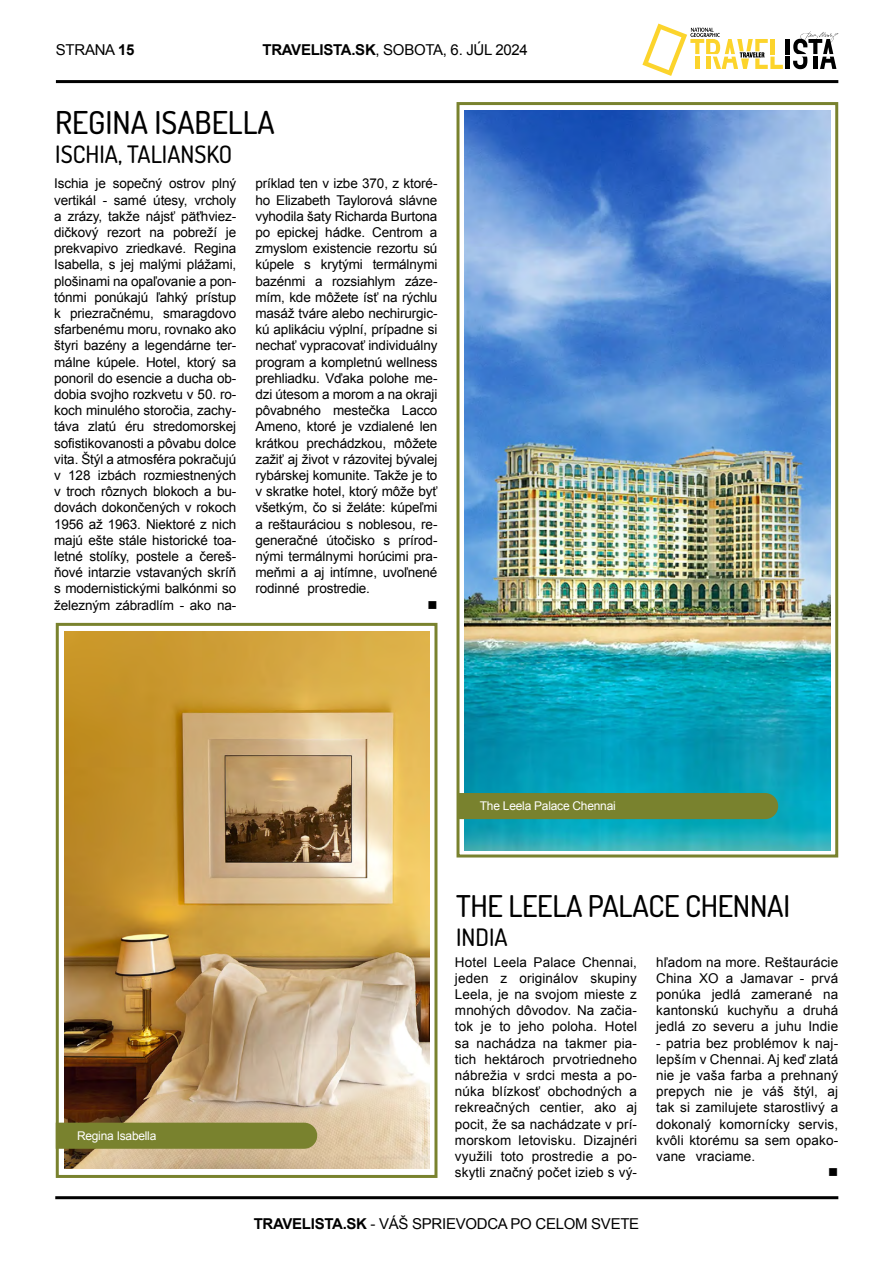
<style>
.page{position:relative;width:893px;height:1263px;background:#fff}
.page>*{position:absolute;margin:0;border:0;box-sizing:border-box;transform-origin:0 0}
.t1{font:500 31.5px "Dosis";color:#000}
.t2{font:500 30px "Dosis";letter-spacing:-.01em;color:#000}
.t3{font:500 24px "Dosis";color:#000}
.t4{font:15px "Arial";letter-spacing:-.02em;color:#000}
.t5{font:13.5px/16.2px "Arial";letter-spacing:.01em;color:#000;text-align:justify}
.t6{font:13.5px "Wingdings";color:#000}
.t7{font:12px "Arial";letter-spacing:-.02em;color:#fff}
.s1{font-weight:700}
</style>
<div class="page">
<svg style="left:55px;top:622px;width:383px;height:556px"></svg>
<img style="left:64px;top:631px;width:365px;height:537px">
<svg style="left:456px;top:102px;width:383px;height:756px"></svg>
<img style="left:465px;top:111px;width:365px;height:739px">
<div style="left:56px;top:1123px;width:261px;height:26px;background:#79822e"></div>
<div style="left:459px;top:793px;width:319px;height:26px;background:#79822e"></div>
<hr style="left:786px;top:39px;width:4px;height:15px;background:#000">
<hr style="left:786px;top:57px;width:4px;height:12px;background:#000">
<svg style="left:642px;top:24px;width:141px;height:52px"></svg>
<svg style="left:793px;top:31px;width:46px;height:38px"></svg>
<hr style="left:56px;top:80px;width:782px;height:3px;background:#000">
<hr style="left:55px;top:1196px;width:783px;height:3px;background:#000">
<p class="t4" style="left:56px;top:40px;width:80px">STRANA <span class="s1">15</span></p>
<p class="t4" style="left:262px;top:40px;width:267px"><span class="s1">TRAVELISTA.SK</span>, SOBOTA, 6. JÚL 2024</p>
<p class="t1" style="left:55px;top:100px;width:221px">REGINA ISABELLA</p>
<p class="t3" style="left:55px;top:137px;width:179px">ISCHIA, TALIANSKO</p>
<p class="t5" style="left:54px;top:176px;width:184px">Ischia je sopečný ostrov plný vertikál - samé útesy, vrcholy a zrázy, takže nájsť päťhviez&shy;dičkový rezort na pobreží je prekvapivo zriedkavé. Regina Isabella, s jej malými plážami, plošinami na opaľovanie a pon&shy;tónmi ponúkajú ľahký prístup k priezračnému, smaragdovo sfarbenému moru, rovnako ako štyri bazény a legendárne ter&shy;málne kúpele. Hotel, ktorý sa ponoril do esencie a ducha ob&shy;dobia svojho rozkvetu v 50. ro&shy;koch minulého storočia, zachy&shy;táva zlatú éru stredomorskej sofistikovanosti a pôvabu dolce vita. Štýl a atmosféra pokračujú v 128 izbách rozmiestnených v troch rôznych blokoch a bu&shy;dovách dokončených v rokoch 1956 až 1963. Niektoré z nich majú ešte stále historické toa&shy;letné stolíky, postele a čereš&shy;ňové intarzie vstavaných skríň s modernistickými balkónmi so železným zábradlím - ako na-</p>
<p class="t5" style="left:255px;top:176px;width:184px">príklad ten v izbe 370, z ktoré&shy;ho Elizabeth Taylorová slávne vyhodila šaty Richarda Burtona po epickej hádke. Centrom a zmyslom existencie rezortu sú kúpele s krytými termálnymi bazénmi a rozsiahlym záze&shy;mím, kde môžete ísť na rýchlu masáž tváre alebo nechirurgic&shy;kú aplikáciu výplní, prípadne si nechať vypracovať individuálny program a kompletnú wellness prehliadku. Vďaka polohe me&shy;dzi útesom a morom a na okraji pôvabného mestečka Lacco Ameno, ktoré je vzdialené len krátkou prechádzkou, môžete zažiť aj život v rázovitej bývalej rybárskej komunite. Takže je to v skratke hotel, ktorý môže byť všetkým, čo si želáte: kúpeľmi a reštauráciou s noblesou, re&shy;generačné útočisko s prírod&shy;nými termálnymi horúcimi pra&shy;meňmi a aj intímne, uvoľnené rodinné prostredie.</p>
<p class="t6" style="left:427px;top:597px;width:12px">■</p>
<p class="t7" style="left:77px;top:1128px;width:81px">Regina Isabella</p>
<p class="t7" style="left:480px;top:798px;width:137px">The Leela Palace Chennai</p>
<p class="t2" style="left:456px;top:885px;width:336px">THE LEELA PALACE CHENNAI</p>
<p class="t3" style="left:456px;top:920px;width:53px">INDIA</p>
<p class="t5" style="left:455px;top:954px;width:184px">Hotel Leela Palace Chennai, jeden z originálov skupiny Leela, je na svojom mieste z mnohých dôvodov. Na začia&shy;tok je to jeho poloha. Hotel sa nachádza na takmer pia&shy;tich hektároch prvotriedneho nábrežia v srdci mesta a po&shy;núka blízkosť obchodných a rekreačných centier, ako aj pocit, že sa nachádzate v prí&shy;morskom letovisku. Dizajnéri využili toto prostredie a po&shy;skytli značný počet izieb s vý-</p>
<p class="t4" style="left:254px;top:1214px;width:387px"><span class="s1">TRAVELISTA.SK</span> - VÁŠ SPRIEVODCA PO CELOM SVETE</p>
<p class="t5" style="left:656px;top:954px;width:184px">hľadom na more. Reštaurácie China XO a Jamavar - prvá ponúka jedlá zamerané na kantonskú kuchyňu a druhá jedlá zo severu a juhu Indie</p>
<p class="t5" style="left:656px;top:1035px;width:184px">- patria bez problémov k naj&shy;lepším v Chennai. Aj keď zlatá nie je vaša farba a prehnaný prepych nie je váš štýl, aj tak si zamilujete starostlivý a dokonalý komornícky servis, kvôli ktorému sa sem opako&shy;vane vraciame.</p>
<p class="t6" style="left:828px;top:1165px;width:12px">■</p>
</div>
